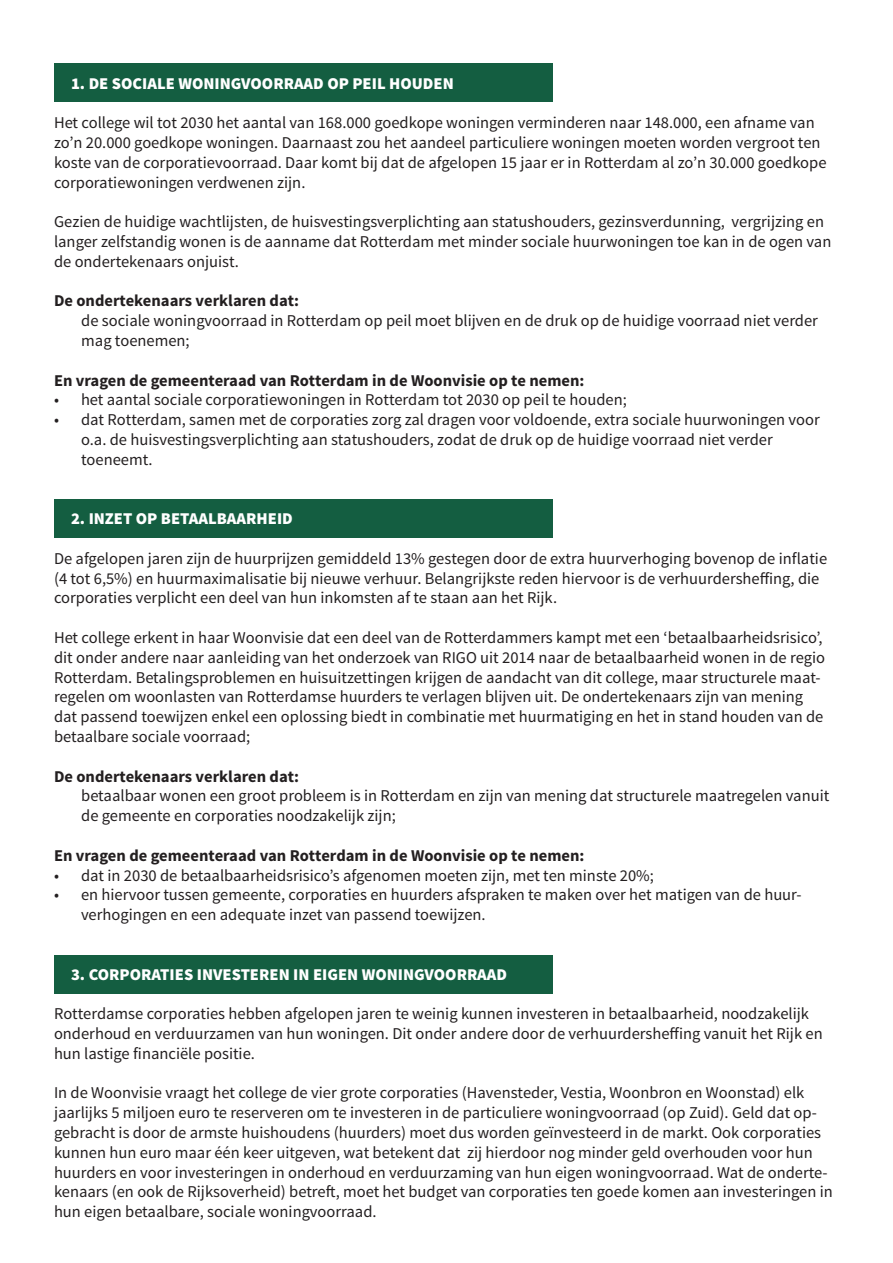
<style>
.page{position:relative;width:893px;height:1263px;background:#fff}
.page>*{position:absolute;margin:0;border:0;box-sizing:border-box;transform-origin:0 0}
.t1{font:16.5px/19.8px "Source Sans Pro";color:#231f20}
.t2{font:700 16.5px "Source Sans Pro";color:#231f20}
.t3{font:900 16.5px "Source Sans Pro";color:#fff}
</style>
<div class="page">
<div style="left:54px;top:64px;width:499px;height:38px;background:#145e41"></div>
<div style="left:54px;top:500px;width:499px;height:38px;background:#145e41"></div>
<div style="left:54px;top:956px;width:499px;height:38px;background:#145e41"></div>
<p class="t3" style="left:71px;top:72px;width:384px">1. DE SOCIALE WONINGVOORRAAD OP PEIL HOUDEN</p>
<p class="t1" style="left:54px;top:113px;width:774px">Het college wil tot 2030 het aantal van 168.000 goedkope woningen verminderen naar 148.000, een afname van zo’n 20.000 goedkope woningen. Daarnaast zou het aandeel particuliere woningen moeten worden vergroot ten koste van de corporatievoorraad. Daar komt bij dat de afgelopen 15 jaar er in Rotterdam al zo’n 30.000 goedkope corporatiewoningen verdwenen zijn.</p>
<p class="t1" style="left:54px;top:212px;width:779px">Gezien de huidige wachtlijsten, de huisvestingsverplichting aan statushouders, gezinsverdunning, vergrijzing en langer zelfstandig wonen is de aanname dat Rotterdam met minder sociale huurwoningen toe kan in de ogen van de ondertekenaars onjuist.</p>
<p class="t2" style="left:54px;top:290px;width:247px">De ondertekenaars verklaren dat:</p>
<p class="t1" style="left:81px;top:311px;width:738px">de sociale woningvoorraad in Rotterdam op peil moet blijven en de druk op de huidige voorraad niet verder mag toenemen;</p>
<p class="t2" style="left:54px;top:369px;width:532px">En vragen de gemeenteraad van Rotterdam in de Woonvisie op te nemen:</p>
<p class="t1" style="left:54px;top:390px;width:574px">• het aantal sociale corporatiewoningen in Rotterdam tot 2030 op peil te houden;</p>
<p class="t1" style="left:81px;top:410px;width:740px;text-indent:-27px">• dat Rotterdam, samen met de corporaties zorg zal dragen voor voldoende, extra sociale huurwoningen voor o.a. de huisvestingsverplichting aan statushouders, zodat de druk op de huidige voorraad niet verder</p>
<p class="t1" style="left:81px;top:450px;width:73px">toeneemt.</p>
<p class="t3" style="left:71px;top:508px;width:223px">2. INZET OP BETAALBAARHEID</p>
<p class="t1" style="left:54px;top:549px;width:775px">De afgelopen jaren zijn de huurprijzen gemiddeld 13% gestegen door de extra huurverhoging bovenop de inflatie (4 tot 6,5%) en huurmaximalisatie bij nieuwe verhuur. Belangrijkste reden hiervoor is de verhuurdersheffing, die corporaties verplicht een deel van hun inkomsten af te staan aan het Rijk.</p>
<p class="t1" style="left:54px;top:628px;width:773px">Het college erkent in haar Woonvisie dat een deel van de Rotterdammers kampt met een ‘betaalbaarheidsrisico’, dit onder andere naar aanleiding van het onderzoek van RIGO uit 2014 naar de betaalbaarheid wonen in de regio Rotterdam. Betalingsproblemen en huisuitzettingen krijgen de aandacht van dit college, maar structurele maat&shy;regelen om woonlasten van Rotterdamse huurders te verlagen blijven uit. De ondertekenaars zijn van mening dat passend toewijzen enkel een oplossing biedt in combinatie met huurmatiging en het in stand houden van de betaalbare sociale voorraad;</p>
<p class="t2" style="left:54px;top:765px;width:247px">De ondertekenaars verklaren dat:</p>
<p class="t1" style="left:81px;top:786px;width:750px">betaalbaar wonen een groot probleem is in Rotterdam en zijn van mening dat structurele maatregelen vanuit de gemeente en corporaties noodzakelijk zijn;</p>
<p class="t2" style="left:54px;top:845px;width:532px">En vragen de gemeenteraad van Rotterdam in de Woonvisie op te nemen:</p>
<p class="t1" style="left:54px;top:865px;width:601px">• dat in 2030 de betaalbaarheidsrisico’s afgenomen moeten zijn, met ten minste 20%;</p>
<p class="t1" style="left:81px;top:885px;width:722px;text-indent:-27px">• en hiervoor tussen gemeente, corporaties en huurders afspraken te maken over het matigen van de huur&shy;verhogingen en een adequate inzet van passend toewijzen.</p>
<p class="t3" style="left:71px;top:963px;width:438px">3. CORPORATIES INVESTEREN IN EIGEN WONINGVOORRAAD</p>
<p class="t1" style="left:54px;top:1004px;width:770px">Rotterdamse corporaties hebben afgelopen jaren te weinig kunnen investeren in betaalbaarheid, noodzakelijk onderhoud en verduurzamen van hun woningen. Dit onder andere door de verhuurdersheffing vanuit het Rijk en hun lastige financiële positie.</p>
<p class="t1" style="left:54px;top:1083px;width:780px">In de Woonvisie vraagt het college de vier grote corporaties (Havensteder, Vestia, Woonbron en Woonstad) elk jaarlijks 5 miljoen euro te reserveren om te investeren in de particuliere woningvoorraad (op Zuid). Geld dat op&shy;gebracht is door de armste huishoudens (huurders) moet dus worden geïnvesteerd in de markt. Ook corporaties kunnen hun euro maar één keer uitgeven, wat betekent dat zij hierdoor nog minder geld overhouden voor hun huurders en voor investeringen in onderhoud en verduurzaming van hun eigen woningvoorraad. Wat de onderte&shy;kenaars (en ook de Rijksoverheid) betreft, moet het budget van corporaties ten goede komen aan investeringen in hun eigen betaalbare, sociale woningvoorraad.</p>
</div>
